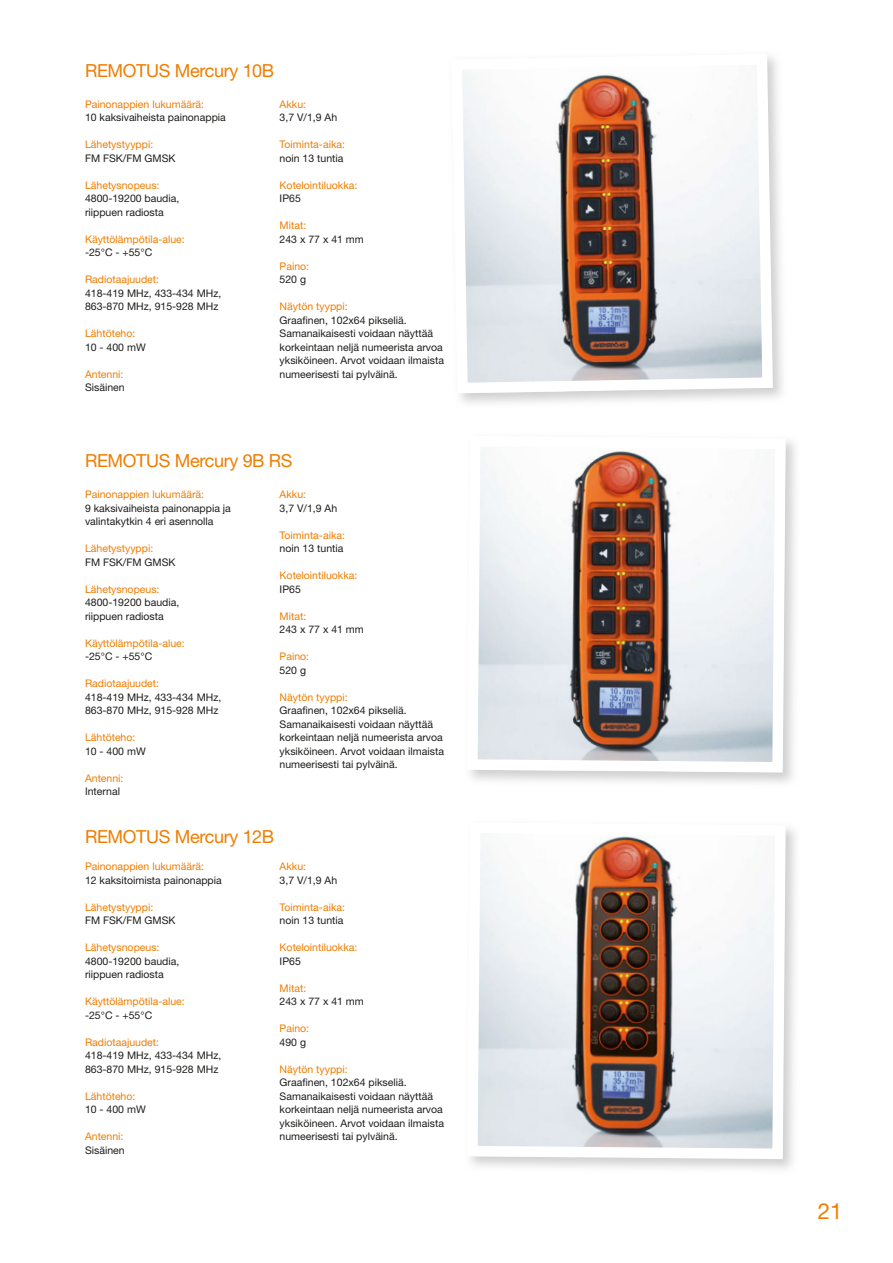
<style>
.page{position:relative;width:893px;height:1263px;background:#fff}
.page>*{position:absolute;margin:0;border:0;box-sizing:border-box;transform-origin:0 0}
.t1{font:22.2px "Helvetica Neue";color:#ef7d00}
.t2{font:18px "Helvetica Neue";letter-spacing:-.02em;color:#ef7d00}
.t3{font:10.5px/13.5px "Helvetica Neue";color:#1d1d1b}
.t4{font:10.5px "Helvetica Neue";color:#ef7d00}
</style>
<div class="page">
<svg style="left:467px;top:436px;width:319px;height:336px"></svg>
<img style="left:467px;top:822px;width:319px;height:337px">
<svg style="left:451px;top:54px;width:322px;height:339px"></svg>
<h2 class="t2" style="left:85px;top:60px;width:191px">REMOTUS Mercury 10B</h2>
<p class="t4" style="left:85px;top:98px;width:121px">Painonappien lukumäärä:</p>
<p class="t3" style="left:85px;top:111px;width:142px">10 kaksivaiheista painonappia</p>
<p class="t4" style="left:85px;top:138px;width:70px">Lähetystyyppi:</p>
<p class="t3" style="left:85px;top:151px;width:92px">FM FSK/FM GMSK</p>
<p class="t4" style="left:85px;top:179px;width:76px">Lähetysnopeus:</p>
<p class="t3" style="left:85px;top:192px;width:96px">4800-19200 baudia, riippuen radiosta</p>
<p class="t4" style="left:85px;top:233px;width:101px">Käyttölämpötila-alue:</p>
<p class="t3" style="left:85px;top:246px;width:69px">-25°C - +55°C</p>
<p class="t4" style="left:85px;top:273px;width:76px">Radiotaajuudet:</p>
<p class="t3" style="left:85px;top:286px;width:138px">418-419 MHz, 433-434 MHz,<br>863-870 MHz, 915-928 MHz</p>
<p class="t4" style="left:85px;top:327px;width:52px">Lähtöteho:</p>
<p class="t3" style="left:85px;top:340px;width:62px">10 - 400 mW</p>
<p class="t4" style="left:85px;top:368px;width:40px">Antenni:</p>
<p class="t3" style="left:85px;top:381px;width:41px">Sisäinen</p>
<p class="t4" style="left:280px;top:98px;width:28px">Akku:</p>
<p class="t3" style="left:280px;top:111px;width:59px">3,7 V/1,9 Ah</p>
<p class="t4" style="left:280px;top:138px;width:67px">Toiminta-aika:</p>
<p class="t3" style="left:280px;top:151px;width:65px">noin 13 tuntia</p>
<p class="t4" style="left:280px;top:179px;width:79px">Kotelointiluokka:</p>
<p class="t3" style="left:280px;top:192px;width:23px">IP65</p>
<p class="t4" style="left:280px;top:219px;width:28px">Mitat:</p>
<p class="t3" style="left:280px;top:232px;width:86px">243 x 77 x 41 mm</p>
<p class="t4" style="left:280px;top:260px;width:31px">Paino:</p>
<p class="t3" style="left:280px;top:273px;width:28px">520 g</p>
<p class="t4" style="left:280px;top:300px;width:70px">Näytön tyyppi:</p>
<p class="t3" style="left:280px;top:313px;width:166px">Graafinen, 102x64 pikseliä.<br>Samanaikaisesti voidaan näyttää korkeintaan neljä numeerista arvoa yksiköineen. Arvot voidaan ilmaista numeerisesti tai pylväinä.</p>
<h2 class="t2" style="left:85px;top:449px;width:209px">REMOTUS Mercury 9B RS</h2>
<p class="t4" style="left:85px;top:488px;width:121px">Painonappien lukumäärä:</p>
<p class="t3" style="left:85px;top:501px;width:147px">9 kaksivaiheista painonappia ja valintakytkin 4 eri asennolla</p>
<p class="t4" style="left:85px;top:542px;width:70px">Lähetystyyppi:</p>
<p class="t3" style="left:85px;top:555px;width:92px">FM FSK/FM GMSK</p>
<p class="t4" style="left:85px;top:583px;width:76px">Lähetysnopeus:</p>
<p class="t3" style="left:85px;top:595px;width:96px">4800-19200 baudia, riippuen radiosta</p>
<p class="t4" style="left:85px;top:637px;width:101px">Käyttölämpötila-alue:</p>
<p class="t3" style="left:85px;top:649px;width:69px">-25°C - +55°C</p>
<p class="t4" style="left:85px;top:677px;width:76px">Radiotaajuudet:</p>
<p class="t3" style="left:85px;top:690px;width:138px">418-419 MHz, 433-434 MHz,<br>863-870 MHz, 915-928 MHz</p>
<p class="t4" style="left:85px;top:731px;width:52px">Lähtöteho:</p>
<p class="t3" style="left:85px;top:744px;width:62px">10 - 400 mW</p>
<p class="t4" style="left:85px;top:772px;width:40px">Antenni:</p>
<p class="t3" style="left:85px;top:784px;width:36px">Internal</p>
<p class="t4" style="left:280px;top:488px;width:28px">Akku:</p>
<p class="t3" style="left:280px;top:501px;width:59px">3,7 V/1,9 Ah</p>
<p class="t4" style="left:280px;top:529px;width:67px">Toiminta-aika:</p>
<p class="t3" style="left:280px;top:541px;width:65px">noin 13 tuntia</p>
<p class="t4" style="left:280px;top:569px;width:79px">Kotelointiluokka:</p>
<p class="t3" style="left:280px;top:582px;width:23px">IP65</p>
<p class="t4" style="left:280px;top:610px;width:28px">Mitat:</p>
<p class="t3" style="left:280px;top:622px;width:86px">243 x 77 x 41 mm</p>
<p class="t4" style="left:280px;top:650px;width:31px">Paino:</p>
<p class="t3" style="left:280px;top:663px;width:28px">520 g</p>
<p class="t4" style="left:280px;top:691px;width:70px">Näytön tyyppi:</p>
<p class="t3" style="left:280px;top:703px;width:166px">Graafinen, 102x64 pikseliä.<br>Samanaikaisesti voidaan näyttää korkeintaan neljä numeerista arvoa yksiköineen. Arvot voidaan ilmaista numeerisesti tai pylväinä.</p>
<h2 class="t2" style="left:85px;top:825px;width:191px">REMOTUS Mercury 12B</h2>
<p class="t4" style="left:85px;top:860px;width:121px">Painonappien lukumäärä:</p>
<p class="t3" style="left:85px;top:873px;width:138px">12 kaksitoimista painonappia</p>
<p class="t4" style="left:85px;top:900px;width:70px">Lähetystyyppi:</p>
<p class="t3" style="left:85px;top:913px;width:92px">FM FSK/FM GMSK</p>
<p class="t4" style="left:85px;top:941px;width:76px">Lähetysnopeus:</p>
<p class="t3" style="left:85px;top:954px;width:96px">4800-19200 baudia, riippuen radiosta</p>
<p class="t4" style="left:85px;top:995px;width:101px">Käyttölämpötila-alue:</p>
<p class="t3" style="left:85px;top:1008px;width:69px">-25°C - +55°C</p>
<p class="t4" style="left:85px;top:1035px;width:76px">Radiotaajuudet:</p>
<p class="t3" style="left:85px;top:1048px;width:138px">418-419 MHz, 433-434 MHz,<br>863-870 MHz, 915-928 MHz</p>
<p class="t4" style="left:85px;top:1089px;width:52px">Lähtöteho:</p>
<p class="t3" style="left:85px;top:1102px;width:62px">10 - 400 mW</p>
<p class="t4" style="left:85px;top:1130px;width:40px">Antenni:</p>
<p class="t3" style="left:85px;top:1143px;width:41px">Sisäinen</p>
<p class="t4" style="left:280px;top:860px;width:28px">Akku:</p>
<p class="t3" style="left:280px;top:873px;width:59px">3,7 V/1,9 Ah</p>
<p class="t4" style="left:280px;top:900px;width:67px">Toiminta-aika:</p>
<p class="t3" style="left:280px;top:913px;width:65px">noin 13 tuntia</p>
<p class="t4" style="left:280px;top:941px;width:79px">Kotelointiluokka:</p>
<p class="t3" style="left:280px;top:954px;width:23px">IP65</p>
<p class="t4" style="left:280px;top:981px;width:28px">Mitat:</p>
<p class="t3" style="left:280px;top:994px;width:86px">243 x 77 x 41 mm</p>
<p class="t4" style="left:280px;top:1022px;width:31px">Paino:</p>
<p class="t3" style="left:280px;top:1035px;width:28px">490 g</p>
<p class="t4" style="left:280px;top:1062px;width:70px">Näytön tyyppi:</p>
<p class="t3" style="left:280px;top:1075px;width:166px">Graafinen, 102x64 pikseliä.<br>Samanaikaisesti voidaan näyttää korkeintaan neljä numeerista arvoa yksiköineen. Arvot voidaan ilmaista numeerisesti tai pylväinä.</p>
<h1 class="t1" style="left:818px;top:1198px;width:26px">21</h1>
</div>
